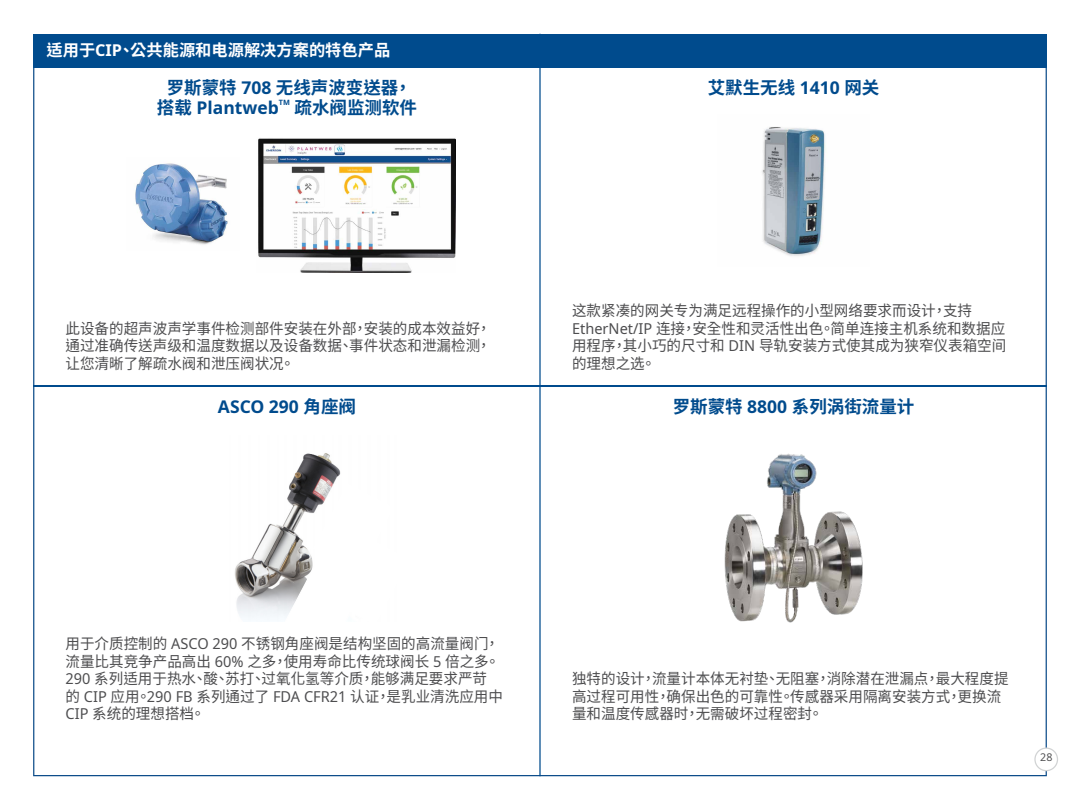
<style>
.page{position:relative;width:1080px;height:810px;background:#fff}
.page>*{position:absolute;margin:0;border:0;box-sizing:border-box;transform-origin:0 0}
.t1{font:700 17.5px "Noto Sans CJ Ktc";color:#004b8d}
.t2{font:700 17.5px "Noto Sans";color:#004b8d}
.t3{font:700 16.25px "Noto Sans CJ Ktc";color:#fff}
.t4{font:15px/17.5px "Noto Sans CJ Ktc";color:#4d4d4f}
.t5{font:10.62px "Noto Sans";color:#4d4d4f}
.t6{font:700 7.25px "Noto Sans";color:#004b8d}
.s1{font-family:"Noto Sans"}
.s2{font-family:"Noto Sans CJ Ktc"}
</style>
<div class="page">
<div style="left:33px;top:34px;width:1014px;height:34px;background:#004b8d"></div>
<hr style="left:539px;top:34px;width:2px;height:742px;background:#004b8d">
<hr style="left:33px;top:385px;width:1014px;height:2px;background:#004b8d">
<img style="left:234px;top:453px;width:107px;height:165px">
<svg style="left:271px;top:481px;width:70px;height:137px"></svg>
<img style="left:762px;top:127px;width:64px;height:129px">
<img style="left:724px;top:453px;width:139px;height:170px">
<img style="left:135px;top:163px;width:93px;height:82px">
<img style="left:258px;top:138px;width:197px;height:135px">
<div style="left:1034px;top:748px;width:24px;height:23px;border:1px solid #d1d3d4;border-radius:50%"></div>
<p class="t3" style="left:47px;top:41px;width:345px">适用于<span class="s1">CIP</span>、公共能源和电源解决方案的特色产品</p>
<p class="t1" style="left:167px;top:78px;width:246px">罗斯蒙特 <span class="s1">708</span> 无线声波变送器，</p>
<p class="t2" style="left:157px;top:96px;width:123px"><span class="s2">搭载</span> Plantweb</p>
<p class="t6" style="left:279px;top:98px;width:13px">TM</p>
<p class="t1" style="left:295px;top:98px;width:124px">疏水阀监测软件</p>
<p class="t4" style="left:66px;top:320px;width:427px;text-align:justify">此设备的超声波声学事件检测部件安装在外部，安装的成本效益好，通过准确传送声级和温度数据以及设备数据、事件状态和泄漏检测，让您清晰了解疏水阀和泄压阀状况。</p>
<p class="t2" style="left:218px;top:395px;width:140px">ASCO 290 <span class="s2">角座阀</span></p>
<p class="t1" style="left:708px;top:78px;width:173px">艾默生无线 <span class="s1">1410</span> 网关</p>
<p class="t4" style="left:572px;top:302px;width:436px">这款紧凑的网关专为满足远程操作的小型网络要求而设计，支持<br><span class="s1">EtherNet/IP</span> 连接，安全性和灵活性出色。简单连接主机系统和数据应用程序，其小巧的尺寸和 <span class="s1">DIN</span> 导轨安装方式使其成为狭窄仪表箱空间的理想之选。</p>
<p class="t1" style="left:673px;top:397px;width:243px">罗斯蒙特 <span class="s1">8800</span> 系列涡街流量计</p>
<p class="t4" style="left:66px;top:635px;width:439px">用于介质控制的 <span class="s1">ASCO 290</span> 不锈钢角座阀是结构坚固的高流量阀门，流量比其竞争产品高出 <span class="s1">60%</span> 之多，使用寿命比传统球阀长 <span class="s1">5</span> 倍之多。<span class="s1">290</span> 系列适用于热水、酸、苏打、过氧化氢等介质，能够满足要求严苛的 <span class="s1">CIP</span> 应用。<span class="s1">290 FB</span> 系列通过了 <span class="s1">FDA CFR21</span> 认证，是乳业清洗应用中<span class="s1">CIP</span> 系统的理想搭档。</p>
<p class="t4" style="left:572px;top:670px;width:438px">独特的设计，流量计本体无衬垫、无阻塞，消除潜在泄漏点，最大程度提高过程可用性，确保出色的可靠性。传感器采用隔离安装方式，更换流量和温度传感器时，无需破坏过程密封。</p>
<p class="t5" style="left:1040px;top:750px;width:14px">28</p>
</div>
